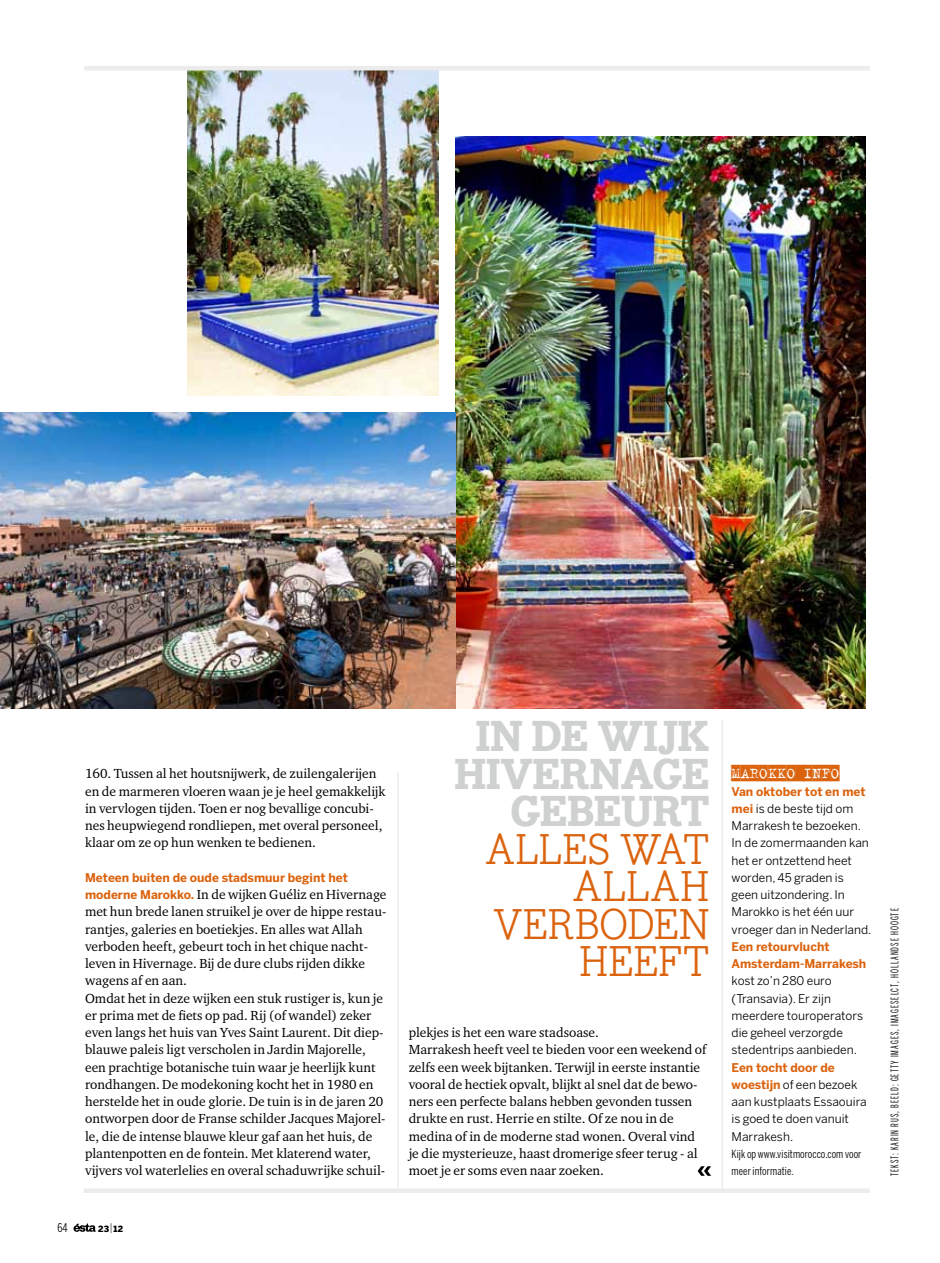
<style>
.page{position:relative;width:940px;height:1263px;background:#fff}
.page>*{position:absolute;margin:0;border:0;box-sizing:border-box;transform-origin:0 0}
.t1{font:42px/37.5px "Bodoni Egyptian Pro";letter-spacing:-.03em;color:#dc630e;text-align:right}
.t2{font:700 expanded 42px/37.5px "Bodoni Egyptian Pro";letter-spacing:-.02em;color:#cfd0d0;text-align:right}
.t3{font:16.5px "Trixie Cameo";letter-spacing:.005em;color:#dc630e}
.t4{font:13.5px/17.2px "Charter ITC Std";color:#000}
.t5{font:12px/17.2px "Benton Sans";color:#000}
.t6{font:700 12px/17.2px "Benton Sans";color:#dc630e}
.t7{font:12px "Benton Sans Comp";color:#000}
.t8{font:11.25px/17.2px "Benton Sans Comp";letter-spacing:.01em;color:#000}
.t9{font:10.5px "Benton Sans Extra Comp";letter-spacing:.1em;color:#000}
.t10{font:900 8.55px "Benton Sans";color:#000}
.s1{font-family:"Benton Sans";font-weight:700;font-size:12px;color:#dc630e}
.s2{font-weight:300;font-size:10.5px}
.s3{font-weight:700;color:#dc630e}
</style>
<div class="page">
<img style="left:455px;top:136px;width:411px;height:572px">
<img style="left:187px;top:70px;width:251px;height:325px">
<img style="left:0;top:412px;width:455px;height:296px">
<hr style="left:84px;top:66px;width:786px;height:4px;background:#ececed">
<div style="left:84px;top:1188px;width:786px;height:5px;background:#ececed"></div>
<hr style="left:721px;top:720px;width:2px;height:471px;background:#ececed">
<svg style="left:74px;top:1223px;width:22px;height:9px"></svg>
<hr style="left:397px;top:773px;width:2px;height:418px;background:#ececed">
<svg style="left:697px;top:1166px;width:14px;height:10px"></svg>
<p class="t4" style="left:85px;top:765px;width:302px">160. Tussen al het houtsnijwerk, de zuilengalerijen en de marmeren vloeren waan je je heel gemakkelijk in vervlogen tijden. Toen er nog bevallige concubi&shy;nes heupwiegend rondliepen, met overal personeel, klaar om ze op hun wenken te bedienen.</p>
<p class="t6" style="left:85px;top:869px;width:264px">Meteen buiten de oude stadsmuur begint het</p>
<p class="t4" style="left:85px;top:886px;width:303px"><span class="s1">moderne Marokko.</span> In de wijken Guéliz en Hivernage met hun brede lanen struikel je over de hippe restau&shy;rantjes, galeries en boetiekjes. En alles wat Allah verboden heeft, gebeurt toch in het chique nacht&shy;leven in Hivernage. Bij de dure clubs rijden dikke wagens af en aan.<br>Omdat het in deze wijken een stuk rustiger is, kun je er prima met de fiets op pad. Rij (of wandel) zeker even langs het huis van Yves Saint Laurent. Dit diep&shy;blauwe paleis ligt verscholen in Jardin Majorelle, een prachtige botanische tuin waar je heerlijk kunt rondhangen. De modekoning kocht het in 1980 en herstelde het in oude glorie. De tuin is in de jaren 20 ontworpen door de Franse schilder Jacques Majorel&shy;le, die de intense blauwe kleur gaf aan het huis, de plantenpotten en de fontein. Met klaterend water, vijvers vol waterlelies en overal schaduwrijke schuil-</p>
<p class="t7" style="left:57px;top:1220px;width:12px">64</p>
<p class="t10" style="left:98px;top:1224px;width:26px">23<span class="s2">|</span>12</p>
<h1 class="t2" style="left:454px;top:720px;width:257px">IN DE WIJK<br>HIVERNAGE<br>GEBEURT</h1>
<h1 class="t1" style="left:485px;top:832px;width:227px">ALLES WAT<br>ALLAH<br>VERBODEN<br>HEEFT</h1>
<p class="t4" style="left:409px;top:1024px;width:299px">plekjes is het een ware stadsoase.<br>Marrakesh heeft veel te bieden voor een weekend of zelfs een week bijtanken. Terwijl in eerste instantie vooral de hectiek opvalt, blijkt al snel dat de bewo&shy;ners een perfecte balans hebben gevonden tussen drukte en rust. Herrie en stilte. Of ze nou in de medina of in de moderne stad wonen. Overal vind je die mysterieuze, haast dromerige sfeer terug - al moet je er soms even naar zoeken.</p>
<p class="t3" style="left:731px;top:765px;width:110px">MAROKKO INFO</p>
<p class="t5" style="left:731px;top:783px;width:141px"><span class="s3">Van oktober tot en met mei</span> is de beste tijd om<br>Marrakesh te bezoeken.<br>In de zomermaanden kan het er ontzettend heet worden, 45 graden is geen uitzondering. In<br>Marokko is het één uur vroeger dan in Nederland.</p>
<p class="t6" style="left:731px;top:938px;width:136px">Een retourvlucht<br>Amsterdam-Marrakesh</p>
<p class="t5" style="left:731px;top:972px;width:133px">kost zo’n 280 euro (Transavia). Er zijn meerdere touroperators die geheel verzorgde stedentrips aanbieden.</p>
<p class="t5" style="left:731px;top:1059px;width:137px"><span class="s3">Een tocht door de woestijn</span> of een bezoek aan kustplaats Essaouira is goed te doen vanuit<br>Marrakesh.</p>
<p class="t8" style="left:731px;top:1145px;width:131px">Kijk op www.visitmorocco.com voor meer informatie.</p>
<p class="t9" style="left:888px;top:1176px;width:268px;rotate:-90deg">TEKST: KARIN RUS, BEELD: Getty images, Imageselct, hollandse hoogte</p>
</div>
